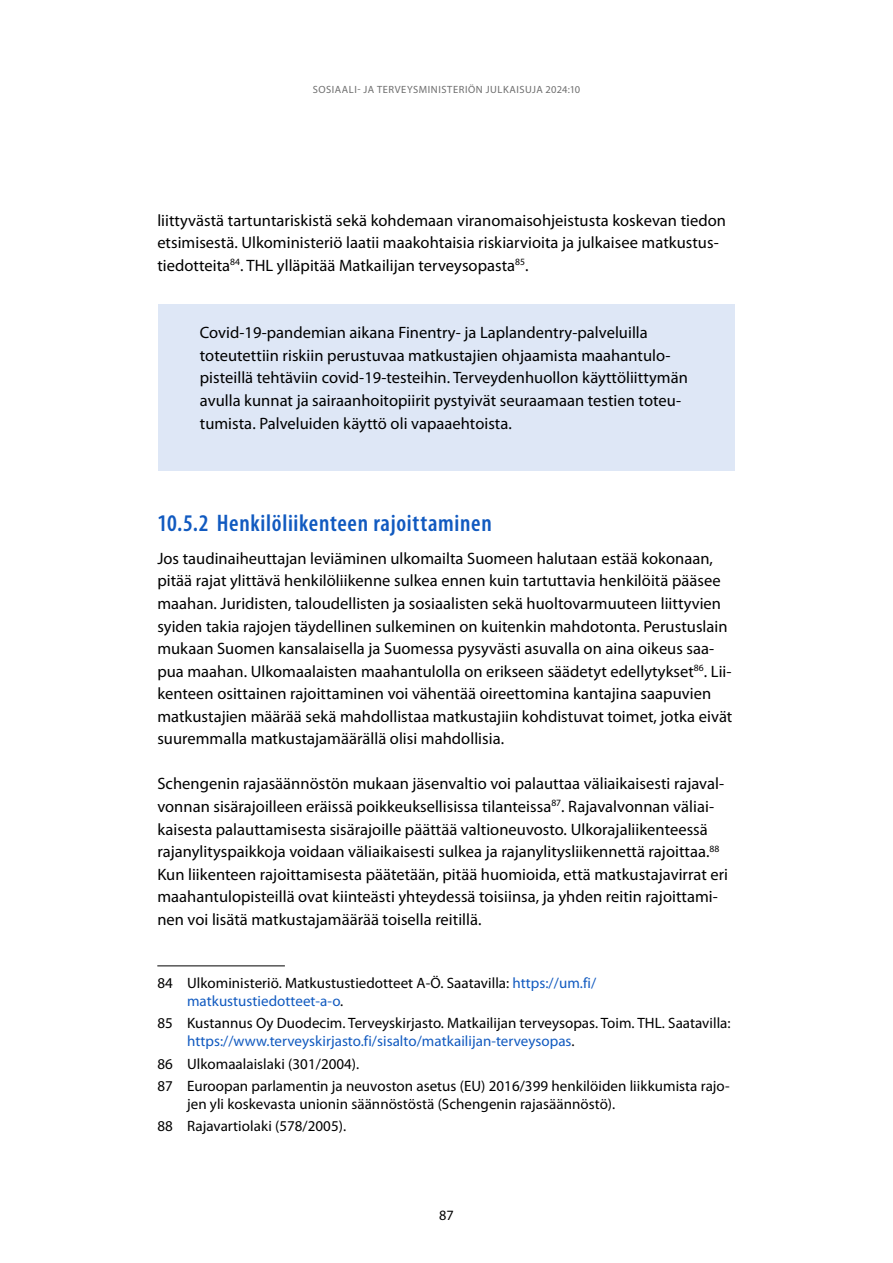
<style>
.page{position:relative;width:893px;height:1263px;background:#fff}
.page>*{position:absolute;margin:0;border:0;box-sizing:border-box;transform-origin:0 0}
.Otsikko_3{font:600 condensed 24px "Myriad Pro";letter-spacing:.03em;color:#115ac0}
._01_Leipä{font:16.5px/22.5px "Myriad Pro";letter-spacing:.005em;color:#000}
.Laatikkoteksti{font:16.5px/22.5px "Myriad Pro";letter-spacing:.005em;color:#000}
._04_Alaviite{font:15px/18px "Myriad Pro";letter-spacing:.005em;color:#000}
.t1{font:14.25px "Myriad Pro";color:#000}
.t2{font:10.5px "Myriad Pro";letter-spacing:.01em;color:#6e6e6e}
.s1{color:#115ac0}
</style>
<div class="page">
<div style="left:158px;top:305px;width:577px;height:166px;background:#dee7f6"></div>
<hr style="left:157px;top:966px;width:128px;height:1px;background:#000">
<p class="t2" style="left:313px;top:83px;width:8px">Sosiaali</p>
<p class="t2" style="left:357px;top:83px;width:27px">-ja terveysministeriön</p>
<p class="t2" style="left:486px;top:83px;width:7px">julkaisuja</p>
<p class="t2" style="left:546px;top:83px;width:36px">2024:10</p>
<p class="_01_Leipä" style="left:157px;top:209px;width:570px">liittyvästä tartuntariskistä sekä kohdemaan viranomaisohjeistusta koskevan tiedon etsimisestä. Ulkoministeriö laatii maakohtaisia riskiarvioita ja julkaisee matkustus&shy;tiedotteita<sup>84</sup>. THL ylläpitää Matkailijan terveysopasta<sup>85</sup>.</p>
<p class="Laatikkoteksti" style="left:200px;top:322px;width:489px">Covid-19-pandemian aikana Finentry- ja Laplandentry-palveluilla toteutettiin riskiin perustuvaa matkustajien ohjaamista maahantulo&shy;pisteillä tehtäviin covid-19-testeihin. Terveydenhuollon käyttöliittymän avulla kunnat ja sairaanhoitopiirit pystyivät seuraamaan testien toteu&shy;tumista. Palveluiden käyttö oli vapaaehtoista.</p>
<h3 class="Otsikko_3" style="left:157px;top:508px;width:336px">10.5.2 Henkilöliikenteen rajoittaminen</h3>
<p class="_01_Leipä" style="left:157px;top:547px;width:577px">Jos taudinaiheuttajan leviäminen ulkomailta Suomeen halutaan estää kokonaan, pitää rajat ylittävä henkilöliikenne sulkea ennen kuin tartuttavia henkilöitä pääsee maahan. Juridisten, taloudellisten ja sosiaalisten sekä huoltovarmuuteen liittyvien syiden takia rajojen täydellinen sulkeminen on kuitenkin mahdotonta. Perustuslain mukaan Suomen kansalaisella ja Suomessa pysyvästi asuvalla on aina oikeus saa&shy;pua maahan. Ulkomaalaisten maahantulolla on erikseen säädetyt edellytykset<sup>86</sup>. Lii&shy;kenteen osittainen rajoittaminen voi vähentää oireettomina kantajina saapuvien matkustajien määrää sekä mahdollistaa matkustajiin kohdistuvat toimet, jotka eivät suuremmalla matkustajamäärällä olisi mahdollisia.</p>
<p class="_01_Leipä" style="left:157px;top:773px;width:572px">Schengenin rajasäännöstön mukaan jäsenvaltio voi palauttaa väliaikaisesti rajaval&shy;vonnan sisärajoilleen eräissä poikkeuksellisissa tilanteissa<sup>87</sup>. Rajavalvonnan väliai&shy;kaisesta palauttamisesta sisärajoille päättää valtioneuvosto. Ulkorajaliikenteessä rajanylityspaikkoja voidaan väliaikaisesti sulkea ja rajanylitysliikennettä rajoittaa.<sup>88<br></sup>Kun liikenteen rajoittamisesta päätetään, pitää huomioida, että matkustajavirrat eri maahantulopisteillä ovat kiinteästi yhteydessä toisiinsa, ja yhden reitin rajoittami&shy;nen voi lisätä matkustajamäärää toisella reitillä.</p>
<p class="_04_Alaviite" style="left:187px;top:974px;width:411px;text-indent:-30px">84 Ulkoministeriö. Matkustustiedotteet A-Ö. Saatavilla: <span class="s1">https://um.fi/ matkustustiedotteet-a-o</span>.</p>
<p class="_04_Alaviite" style="left:187px;top:1015px;width:545px;text-indent:-30px">85 Kustannus Oy Duodecim. Terveyskirjasto. Matkailijan terveysopas. Toim. THL. Saatavilla: <span class="s1">https://www.terveyskirjasto.fi/sisalto/matkailijan-terveysopas</span>.</p>
<p class="_04_Alaviite" style="left:157px;top:1055px;width:204px">86 Ulkomaalaislaki (301/2004).</p>
<p class="_04_Alaviite" style="left:187px;top:1077px;width:544px;text-indent:-30px">87 Euroopan parlamentin ja neuvoston asetus (EU) 2016/399 henkilöiden liikkumista rajo&shy;jen yli koskevasta unionin säännöstöstä (Schengenin rajasäännöstö).</p>
<p class="_04_Alaviite" style="left:157px;top:1117px;width:190px">88 Rajavartiolaki (578/2005).</p>
<p class="t1" style="left:439px;top:1207px;width:16px">87</p>
</div>
